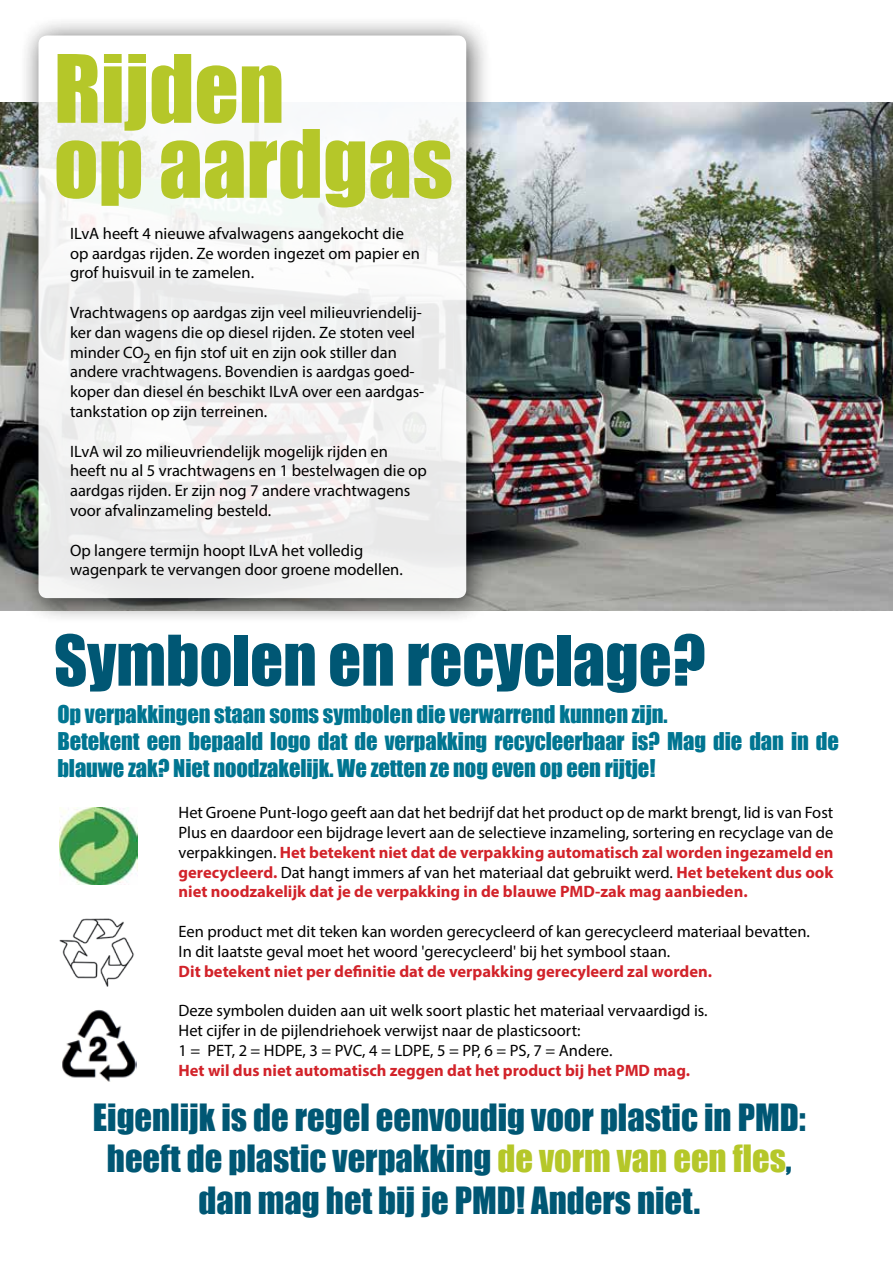
<style>
.page{position:relative;width:893px;height:1263px;background:#fff}
.page>*{position:absolute;margin:0;border:0;box-sizing:border-box;transform-origin:0 0}
.t1{font:87px/75px "Impact";color:#b5c729}
.t2{font:64.5px "Impact";color:#005774}
.t3{font:34.5px/41.4px "Impact";color:#005774;text-align:center}
.t4{font:22.5px/27px "Impact";letter-spacing:-.005em;color:#007591}
.t5{font:16.5px/19.8px "Myriad Pro";color:#000}
.t6{font:700 16.5px "Myriad Pro";color:#d2232a}
.t7{font:14.55px "Myriad Pro";color:#000}
.s1{font-weight:700;color:#d2232a}
.s2{color:#b5c729}
</style>
<div class="page">
<img style="left:0;top:102px;width:893px;height:508px">
<div style="left:18px;top:14px;width:475px;height:611px;background:#000;opacity:.75"></div>
<div style="left:38px;top:36px;width:428px;height:562px;background:#f3f3f3;border-radius:9px"></div>
<img style="left:60px;top:808px;width:77px;height:77px">
<img style="left:60px;top:918px;width:74px;height:69px">
<img style="left:62px;top:1010px;width:74px;height:72px">
<h1 class="t1" style="left:54px;top:49px;width:400px">Rijden<br>op aardgas</h1>
<p class="t5" style="left:70px;top:223px;width:351px">ILvA heeft 4 nieuwe afvalwagens aangekocht die op aardgas rijden. Ze worden ingezet om papier en grof huisvuil in te zamelen.</p>
<p class="t5" style="left:70px;top:302px;width:356px">Vrachtwagens op aardgas zijn veel milieuvriendelij&shy;ker dan wagens die op diesel rijden. Ze stoten veel minder CO en fijn stof uit en zijn ook stiller dan andere vrachtwagens. Bovendien is aardgas goed&shy;koper dan diesel én beschikt ILvA over een aardgas&shy;tankstation op zijn terreinen.</p>
<p class="t5" style="left:70px;top:441px;width:358px">ILvA wil zo milieuvriendelijk mogelijk rijden en heeft nu al 5 vrachtwagens en 1 bestelwagen die op aardgas rijden. Er zijn nog 7 andere vrachtwagens voor afvalinzameling besteld.</p>
<p class="t5" style="left:70px;top:540px;width:334px">Op langere termijn hoopt ILvA het volledig wagenpark te vervangen door groene modellen.</p>
<p class="t7" style="left:143px;top:349px;width:9px">2</p>
<h2 class="t2" style="left:54px;top:610px;width:653px">Symbolen en recyclage?</h2>
<h3 class="t4" style="left:57px;top:700px;width:783px">Op verpakkingen staan soms symbolen die verwarrend kunnen zijn.<br>Betekent een bepaald logo dat de verpakking recycleerbaar is? Mag die dan in de blauwe zak? Niet noodzakelijk. We zetten ze nog even op een rijtje!</h3>
<p class="t5" style="left:179px;top:802px;width:656px;text-align:justify">Het Groene Punt-logo geeft aan dat het bedrijf dat het product op de markt brengt, lid is van Fost Plus en daardoor een bijdrage levert aan de selectieve inzameling, sortering en recyclage van de verpakkingen. <span class="s1">Het betekent niet dat de verpakking automatisch zal worden ingezameld en gerecycleerd.</span> Dat hangt immers af van het materiaal dat gebruikt werd. <span class="s1">Het betekent dus ook niet noodzakelijk dat je de verpakking in de blauwe PMD-zak mag aanbieden.</span></p>
<p class="t5" style="left:179px;top:921px;width:633px">Een product met dit teken kan worden gerecycleerd of kan gerecycleerd materiaal bevatten.<br>In dit laatste geval moet het woord 'gerecycleerd' bij het symbool staan.</p>
<p class="t6" style="left:179px;top:960px;width:535px">Dit betekent niet per definitie dat de verpakking gerecyleerd zal worden.</p>
<p class="t5" style="left:179px;top:1000px;width:531px">Deze symbolen duiden aan uit welk soort plastic het materiaal vervaardigd is.<br>Het cijfer in de pijlendriehoek verwijst naar de plasticsoort:<br>1 = PET, 2 = HDPE, 3 = PVC, 4 = LDPE, 5 = PP, 6 = PS, 7 = Andere.</p>
<p class="t6" style="left:179px;top:1059px;width:513px">Het wil dus niet automatisch zeggen dat het product bij het PMD mag.</p>
<h3 class="t3" style="left:93px;top:1096px;width:714px">Eigenlijk is de regel eenvoudig voor plastic in PMD: heeft de plastic verpakking <span class="s2">de vorm van een fles</span>, dan mag het bij je PMD! Anders niet.</h3>
</div>
